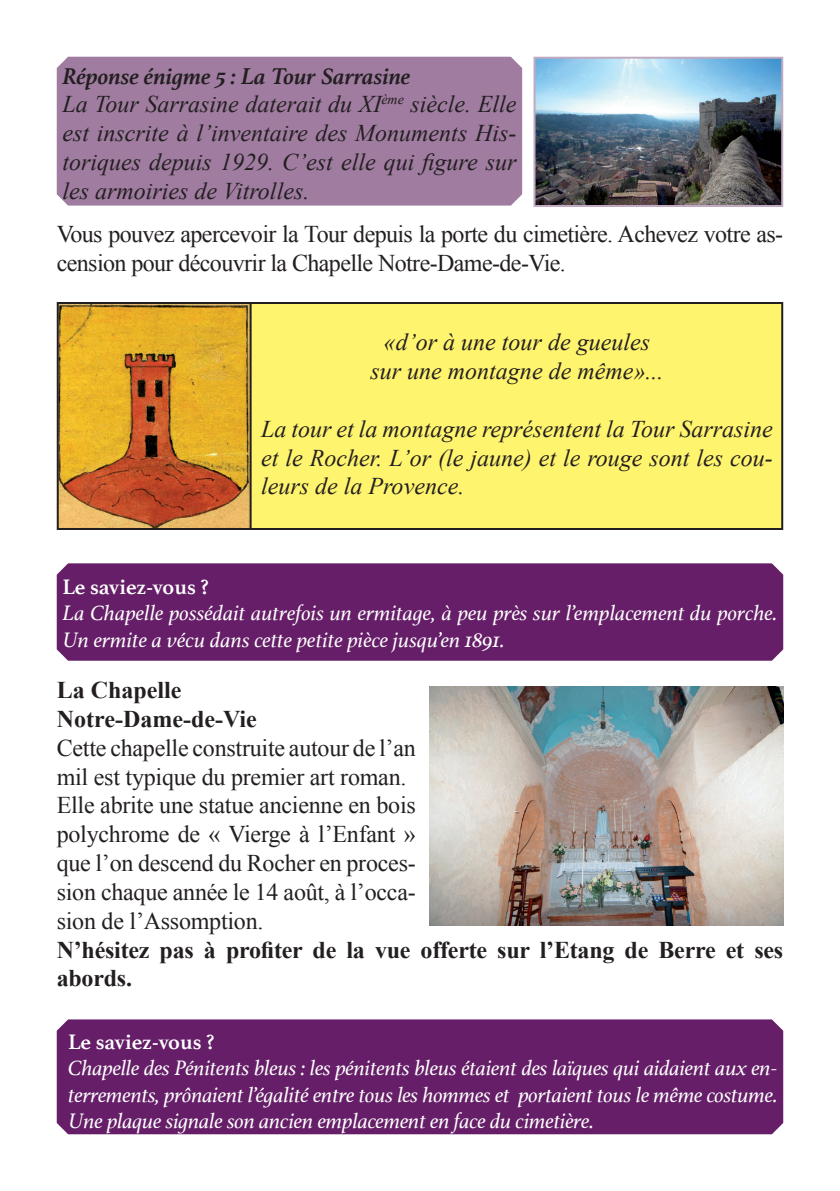
<style>
.page{position:relative;width:840px;height:1191px;background:#fff}
.page>*{position:absolute;margin:0;border:0;box-sizing:border-box;transform-origin:0 0}
.t1{font:24px/28.8px "Times New Roman";letter-spacing:-.01em;color:#231f20}
.t2{font:italic 24px/28.8px "Times New Roman";color:#231f20;text-align:justify}
.t3{font:700 24px/28.8px "Times New Roman";letter-spacing:-.01em;color:#231f20}
.t4{font:italic 700 24px "Athelas";color:#231f20}
.t5{font:italic 22px/26.4px "Athelas";color:#fff}
.t6{font:700 22px "Athelas";color:#fff}
</style>
<div class="page">
<div style="left:57px;top:57px;width:465px;height:149px;background:#9f7ca0"></div>
<div style="left:57px;top:563px;width:725px;height:97px;background:#651e67"></div>
<img style="left:536px;top:60px;width:243px;height:144px">
<div style="left:533px;top:57px;width:249px;height:150px;border:2px solid #c0aac1"></div>
<img style="left:429px;top:686px;width:353px;height:239px">
<div style="left:57px;top:1019px;width:725px;height:115px;background:#651e67"></div>
<div style="left:239px;top:303px;width:542px;height:226px;background:#fff46d"></div>
<div style="left:238px;top:302px;width:544px;height:228px;border:2px solid #231f20"></div>
<img style="left:60px;top:305px;width:188px;height:222px">
<div style="left:57px;top:302px;width:194px;height:228px;border:2px solid #231f20"></div>
<p class="t4" style="left:62px;top:56px;width:349px">Réponse énigme 5 : La Tour Sarrasine</p>
<p class="t2" style="left:62px;top:89px;width:455px">La Tour Sarrasine daterait du XI<sup>ème</sup> siècle. Elle est inscrite à l’inventaire des Monuments His&shy;toriques depuis 1929. C’est elle qui figure sur les armoiries de Vitrolles.</p>
<p class="t1" style="left:57px;top:219px;width:727px">Vous pouvez apercevoir la Tour depuis la porte du cimetière. Achevez votre as&shy;cension pour découvrir la Chapelle Notre-Dame-de-Vie.</p>
<p class="t2" style="left:370px;top:327px;width:294px;text-align:center">«d’or à une tour de gueules sur une montagne de même»...</p>
<p class="t2" style="left:261px;top:414px;width:513px">La tour et la montagne représentent la Tour Sarrasine et le Rocher. L’or (le jaune) et le rouge sont les cou&shy;leurs de la Provence.</p>
<p class="t6" style="left:62px;top:569px;width:148px">Le saviez-vous ?</p>
<p class="t5" style="left:62px;top:599px;width:716px">La Chapelle possédait autrefois un ermitage, à peu près sur l’emplacement du porche.<br>Un ermite a vécu dans cette petite pièce jusqu’en 1891.</p>
<p class="t3" style="left:57px;top:675px;width:201px">La Chapelle<br>Notre-Dame-de-Vie</p>
<p class="t1" style="left:57px;top:733px;width:360px">Cette chapelle construite autour de l’an mil est typique du premier art roman.<br>Elle abrite une statue ancienne en bois polychrome de « Vierge à l’Enfant » que l’on descend du Rocher en proces&shy;sion chaque année le 14 août, à l’occa&shy;sion de l’Assomption.</p>
<p class="t3" style="left:57px;top:934px;width:727px">N’hésitez pas à profiter de la vue offerte sur l’Etang de Berre et ses abords.</p>
<p class="t6" style="left:68px;top:1023px;width:148px">Le saviez-vous ?</p>
<p class="t5" style="left:68px;top:1054px;width:710px;text-align:justify">Chapelle des Pénitents bleus : les pénitents bleus étaient des laïques qui aidaient aux en&shy;terrements, prônaient l’égalité entre tous les hommes et portaient tous le même costume.<br>Une plaque signale son ancien emplacement en face du cimetière.</p>
</div>
